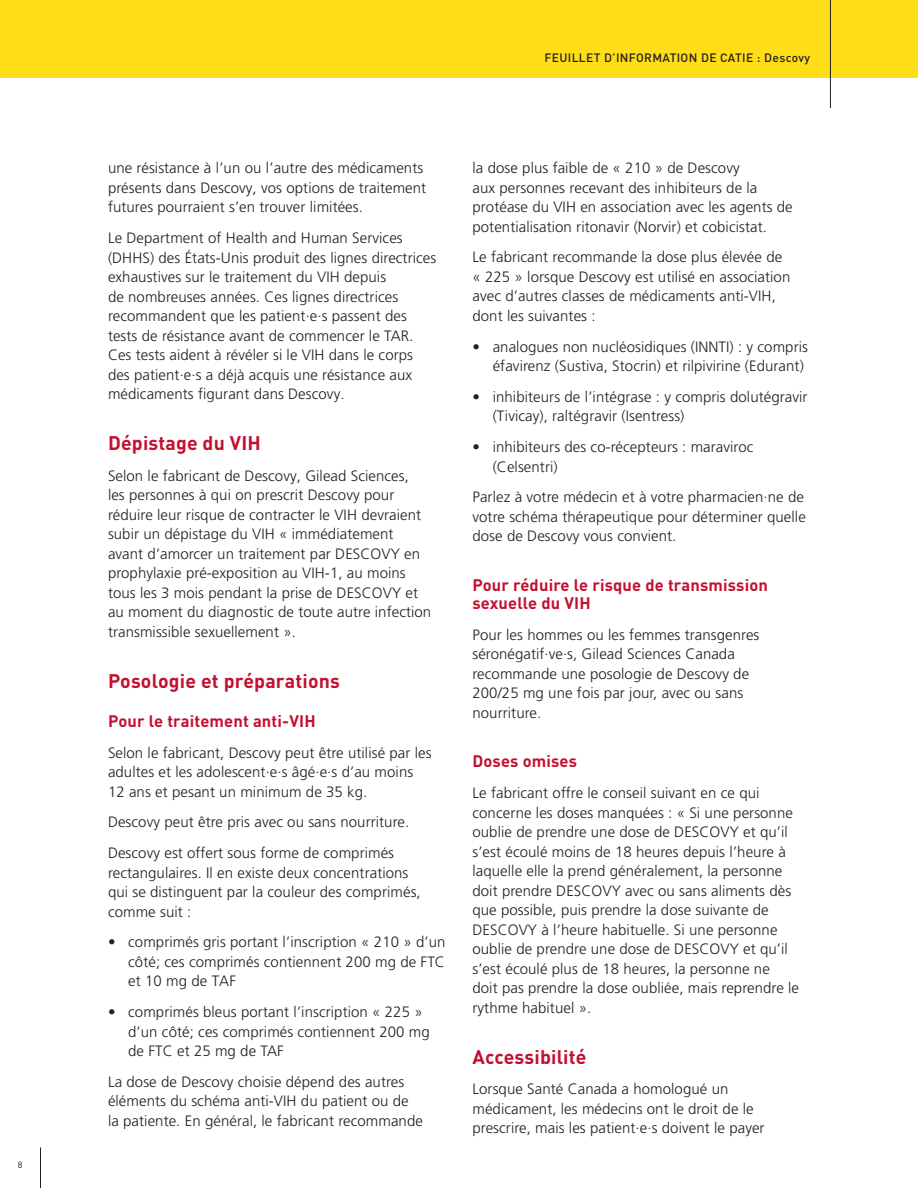
<style>
.page{position:relative;width:918px;height:1188px;background:#fff}
.page>*{position:absolute;margin:0;border:0;box-sizing:border-box;transform-origin:0 0}
.t1{font:700 19.5px "DINOT";letter-spacing:.01em;color:#c3102f}
.t2{font:700 16.5px/18px "DINOT";letter-spacing:.01em;color:#c3102f}
.t3{font:300 15px/19.5px "Frutiger LT Pro";letter-spacing:.005em;color:#231f20}
.t4{font:500 12px "DINOT";letter-spacing:.03em;color:#231f20}
.t5{font:9px "DINOT";color:#231f20}
</style>
<div class="page">
<hr style="left:40px;top:1148px;width:1px;height:40px;background:#231f20">
<div style="left:0;top:0;width:918px;height:78px;background:#ffdd17"></div>
<hr style="left:830px;top:0;width:1px;height:108px;background:#231f20">
<p class="t5" style="left:18px;top:1158px;width:6px">8</p>
<p class="t4" style="left:544px;top:50px;width:267px">FEUILLET D’INFORMATION DE CATIE : Descovy</p>
<p class="t3" style="left:108px;top:158px;width:320px">une résistance à l’un ou l’autre des médicaments présents dans Descovy, vos options de traitement futures pourraient s’en trouver limitées.</p>
<p class="t3" style="left:108px;top:228px;width:330px">Le Department of Health and Human Services (DHHS) des États-Unis produit des lignes directrices exhaustives sur le traitement du VIH depuis<br>de nombreuses années. Ces lignes directrices recommandent que les patient·e·s passent des tests de résistance avant de commencer le TAR.<br>Ces tests aident à révéler si le VIH dans le corps des patient·e·s a déjà acquis une résistance aux médicaments figurant dans Descovy.</p>
<h1 class="t1" style="left:108px;top:428px;width:154px">Dépistage du VIH</h1>
<p class="t3" style="left:108px;top:466px;width:325px">Selon le fabricant de Descovy, Gilead Sciences,<br>les personnes à qui on prescrit Descovy pour réduire leur risque de contracter le VIH devraient subir un dépistage du VIH « immédiatement avant d’amorcer un traitement par DESCOVY en prophylaxie pré-exposition au VIH-1, au moins tous les 3 mois pendant la prise de DESCOVY et au moment du diagnostic de toute autre infection transmissible sexuellement ».</p>
<h1 class="t1" style="left:108px;top:665px;width:233px">Posologie et préparations</h1>
<p class="t2" style="left:108px;top:710px;width:209px">Pour le traitement anti-VIH</p>
<p class="t3" style="left:108px;top:743px;width:325px">Selon le fabricant, Descovy peut être utilisé par les adultes et les adolescent·e·s âgé·e·s d’au moins<br>12 ans et pesant un minimum de 35 kg.</p>
<p class="t3" style="left:108px;top:807px;width:303px;line-height:30.8px">Descovy peut être pris avec ou sans nourriture.<br>Descovy est offert sous forme de comprimés</p>
<p class="t3" style="left:108px;top:863px;width:314px">rectangulaires. Il en existe deux concentrations qui se distinguent par la couleur des comprimés, comme suit :</p>
<p class="t3" style="left:128px;top:932px;width:319px;text-align:justify;text-indent:-20px">• comprimés gris portant l’inscription « 210 » d’un côté; ces comprimés contiennent 200 mg de FTC et 10 mg de TAF</p>
<p class="t3" style="left:128px;top:1002px;width:303px;text-indent:-20px">• comprimés bleus portant l’inscription « 225 » d’un côté; ces comprimés contiennent 200 mg de FTC et 25 mg de TAF</p>
<p class="t3" style="left:108px;top:1072px;width:316px">La dose de Descovy choisie dépend des autres éléments du schéma anti-VIH du patient ou de la patiente. En général, le fabricant recommande</p>
<p class="t3" style="left:472px;top:158px;width:322px">la dose plus faible de « 210 » de Descovy<br>aux personnes recevant des inhibiteurs de la protéase du VIH en association avec les agents de potentialisation ritonavir (Norvir) et cobicistat.</p>
<p class="t3" style="left:472px;top:248px;width:319px">Le fabricant recommande la dose plus élevée de « 225 » lorsque Descovy est utilisé en association avec d’autres classes de médicaments anti-VIH, dont les suivantes :</p>
<p class="t3" style="left:472px;top:337px;width:337px;text-align:right">• analogues non nucléosidiques (INNTI) : y compris éfavirenz (Sustiva, Stocrin) et rilpivirine (Edurant)</p>
<p class="t3" style="left:493px;top:387px;width:316px;text-indent:-20px">• inhibiteurs de l’intégrase : y compris dolutégravir (Tivicay), raltégravir (Isentress)</p>
<p class="t3" style="left:493px;top:437px;width:262px;text-indent:-20px">• inhibiteurs des co-récepteurs : maraviroc (Celsentri)</p>
<p class="t3" style="left:472px;top:488px;width:335px">Parlez à votre médecin et à votre pharmacien·ne de votre schéma thérapeutique pour déterminer quelle dose de Descovy vous convient.</p>
<p class="t2" style="left:472px;top:575px;width:297px">Pour réduire le risque de transmission sexuelle du VIH</p>
<p class="t3" style="left:472px;top:625px;width:288px">Pour les hommes ou les femmes transgenres séronégatif·ve·s, Gilead Sciences Canada recommande une posologie de Descovy de 200/25 mg une fois par jour, avec ou sans nourriture.</p>
<p class="t2" style="left:472px;top:751px;width:106px">Doses omises</p>
<p class="t3" style="left:472px;top:783px;width:328px">Le fabricant offre le conseil suivant en ce qui concerne les doses manquées : « Si une personne oublie de prendre une dose de DESCOVY et qu’il s’est écoulé moins de 18 heures depuis l’heure à laquelle elle la prend généralement, la personne doit prendre DESCOVY avec ou sans aliments dès que possible, puis prendre la dose suivante de DESCOVY à l’heure habituelle. Si une personne oublie de prendre une dose de DESCOVY et qu’il s’est écoulé plus de 18 heures, la personne ne<br>doit pas prendre la dose oubliée, mais reprendre le rythme habituel ».</p>
<h1 class="t1" style="left:472px;top:1041px;width:116px">Accessibilité</h1>
<p class="t3" style="left:472px;top:1079px;width:294px">Lorsque Santé Canada a homologué un médicament, les médecins ont le droit de le prescrire, mais les patient·e·s doivent le payer</p>
</div>
